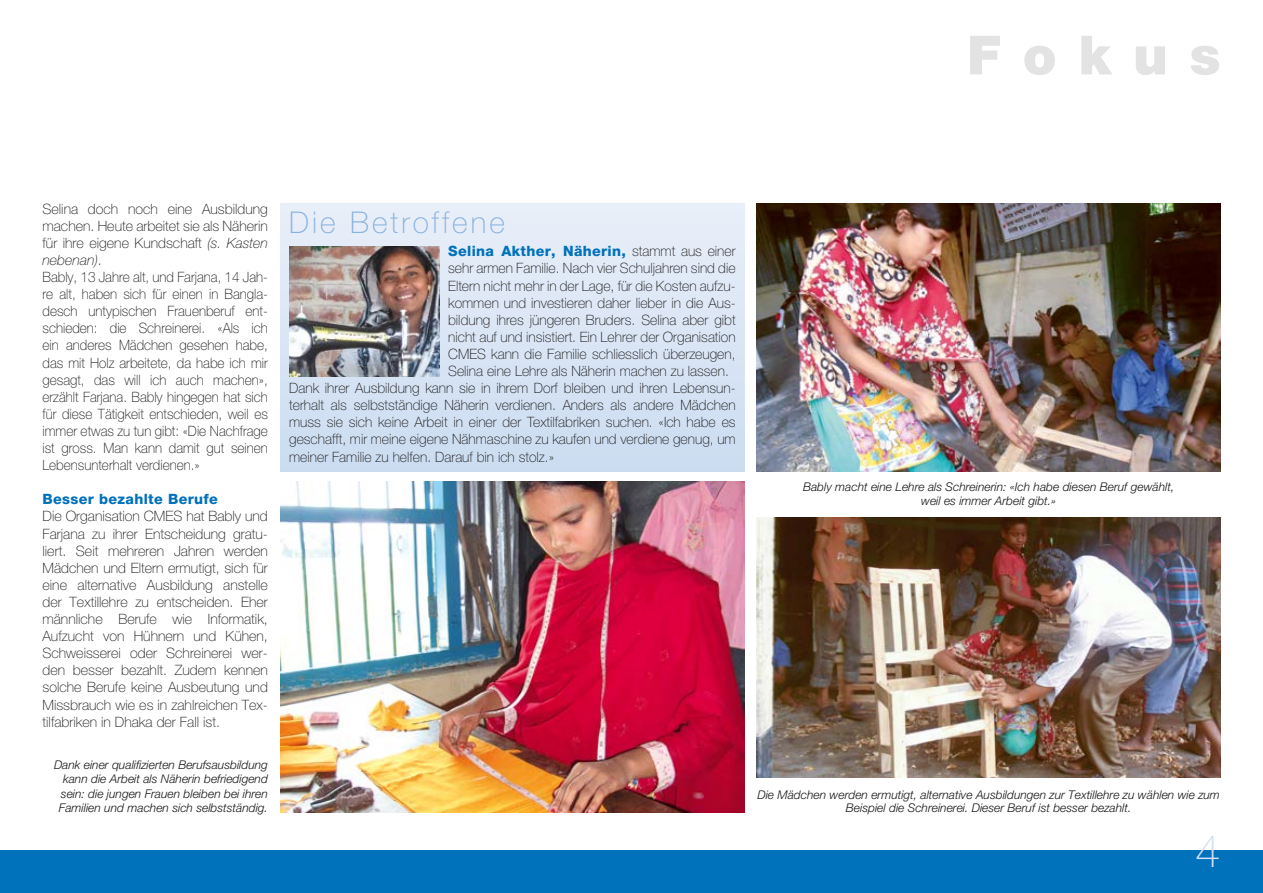
<style>
.page{position:relative;width:1263px;height:893px;background:#fff}
.page>*{position:absolute;margin:0;border:0;box-sizing:border-box;transform-origin:0 0}
.t1{font:900 54px "Helvetica Neue LT Pro";letter-spacing:.4em;color:#e3e3e3}
.t2{font:100 45px "Helvetica Neue LT Pro";color:#d3dff3}
.t3{font:100 30px "Helvetica Neue LT Pro";letter-spacing:.1em;color:#86b1df}
.t4{font:100 14.25px/17.1px "Helvetica Neue LT Pro";color:#181716}
.t5{font:800 14.25px "Helvetica Neue LT Pro";letter-spacing:.025em;color:#0071bb}
.t6{font:italic 300 12px/14.4px "Helvetica Neue LT Pro";color:#181716;text-align:center}
.s1{font-style:italic}
.s2{font-weight:100;color:#181716}
</style>
<div class="page">
<div style="left:0;top:850px;width:1263px;height:43px;background:#0071bb"></div>
<img style="left:281px;top:482px;width:463px;height:331px">
<img style="left:757px;top:203px;width:463px;height:268px">
<img style="left:757px;top:518px;width:463px;height:259px">
<div style="left:281px;top:203px;width:463px;height:268px;background:linear-gradient(to bottom,#e9eff9,#cbdcf1)"></div>
<img style="left:289px;top:246px;width:151px;height:130px">
<h1 class="t1" style="left:967px;top:23px;width:255px">Fokus</h1>
<p class="t4" style="left:43px;top:200px;width:227px">Selina doch noch eine Ausbildung machen. Heute arbeitet sie als Näherin für ihre eigene Kundschaft <span class="s1">(s. Kasten nebenan)</span>.<br>Bably, 13 Jahre alt, und Farjana, 14 Jah&shy;re alt, haben sich für einen in Bangla&shy;desch untypischen Frauenberuf ent&shy;schieden: die Schreinerei. «Als ich ein anderes Mädchen gesehen habe, das mit Holz arbeitete, da habe ich mir gesagt, das will ich auch machen», erzählt Farjana. Bably hingegen hat sich für diese Tätigkeit entschieden, weil es immer etwas zu tun gibt: «Die Nachfrage ist gross. Man kann damit gut seinen Lebensunterhalt verdienen.»</p>
<p class="t5" style="left:43px;top:491px;width:177px">Besser bezahlte Berufe</p>
<p class="t4" style="left:43px;top:508px;width:227px;text-align:justify">Die Organisation CMES hat Bably und Farjana zu ihrer Entscheidung gratu&shy;liert. Seit mehreren Jahren werden Mädchen und Eltern ermutigt, sich für eine alternative Ausbildung anstelle der Textillehre zu entscheiden. Eher männliche Berufe wie Informatik, Aufzucht von Hühnern und Kühen, Schweisserei oder Schreinerei wer&shy;den besser bezahlt. Zudem kennen solche Berufe keine Ausbeutung und Missbrauch wie es in zahlreichen Tex&shy;tilfabriken in Dhaka der Fall ist.</p>
<p class="t6" style="left:54px;top:757px;width:215px;text-align:right">Dank einer qualifizierten Berufsausbildung kann die Arbeit als Näherin befriedigend sein: die jungen Frauen bleiben bei ihren Familien und machen sich selbstständig.</p>
<h3 class="t3" style="left:289px;top:206px;width:217px">Die Betroffene</h3>
<p class="t5" style="left:448px;top:243px;width:289px">Selina Akther, Näherin, <span class="s2">stammt aus einer</span></p>
<p class="t4" style="left:448px;top:260px;width:289px">sehr armen Familie. Nach vier Schuljahren sind die</p>
<p class="t4" style="left:448px;top:277px;width:289px">Eltern nicht mehr in der Lage, für die Kosten aufzu-</p>
<p class="t4" style="left:448px;top:294px;width:289px">kommen und investieren daher lieber in die Aus-</p>
<p class="t4" style="left:448px;top:311px;width:289px">bildung ihres jüngeren Bruders. Selina aber gibt</p>
<p class="t4" style="left:448px;top:328px;width:289px">nicht auf und insistiert. Ein Lehrer der Organisation</p>
<p class="t4" style="left:448px;top:345px;width:289px">CMES kann die Familie schliesslich überzeugen,</p>
<p class="t4" style="left:448px;top:362px;width:282px">Selina eine Lehre als Näherin machen zu lassen.</p>
<p class="t4" style="left:289px;top:379px;width:448px">Dank ihrer Ausbildung kann sie in ihrem Dorf bleiben und ihren Lebensun-</p>
<p class="t4" style="left:289px;top:397px;width:448px">terhalt als selbstständige Näherin verdienen. Anders als andere Mädchen</p>
<p class="t4" style="left:289px;top:414px;width:448px">muss sie sich keine Arbeit in einer der Textilfabriken suchen. «Ich habe es</p>
<p class="t4" style="left:289px;top:431px;width:448px">geschafft, mir meine eigene Nähmaschine zu kaufen und verdiene genug, um</p>
<p class="t4" style="left:289px;top:448px;width:267px">meiner Familie zu helfen. Darauf bin ich stolz.»</p>
<p class="t6" style="left:803px;top:480px;width:373px;line-height:13.5px">Bably macht eine Lehre als Schreinerin: «Ich habe diesen Beruf gewählt, weil es immer Arbeit gibt.»</p>
<p class="t6" style="left:757px;top:788px;width:464px;line-height:13.5px">Die Mädchen werden ermutigt, alternative Ausbildungen zur Textillehre zu wählen wie zum<br>Beispiel die Schreinerei. Dieser Beruf ist besser bezahlt.</p>
<h2 class="t2" style="left:1195px;top:825px;width:27px">4</h2>
</div>
